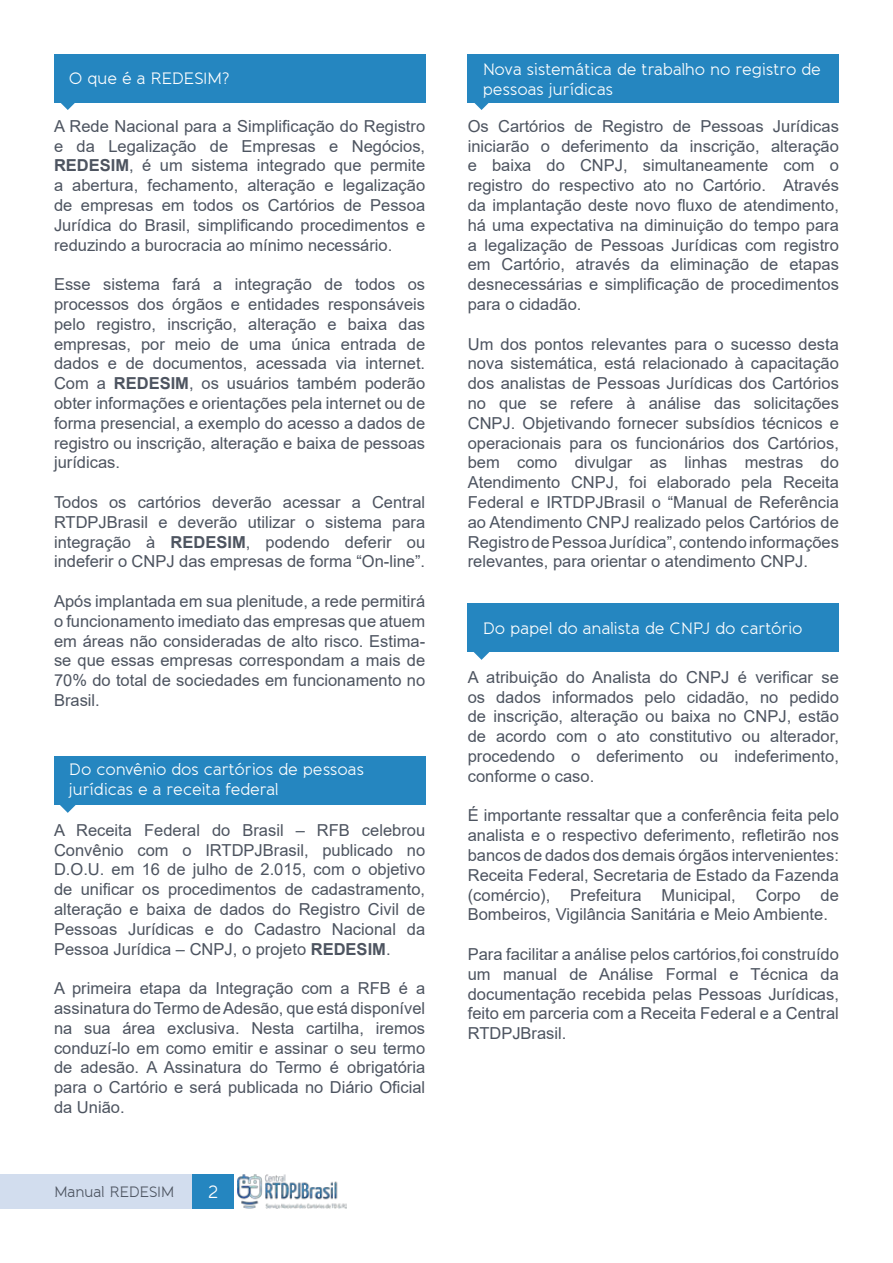
<style>
.page{position:relative;width:893px;height:1263px;background:#fff}
.page>*{position:absolute;margin:0;border:0;box-sizing:border-box;transform-origin:0 0}
.t1{font:18px "Banda";color:#fff}
.t2{font:16.5px/19.8px "Arial";color:#4d5460;text-align:justify}
.t3{font:16.5px/19.8px "Banda";letter-spacing:-.01em;color:#fff}
.t4{font:16.5px "Banda";letter-spacing:-.03em;color:#fff}
.t5{font:15px "Banda";letter-spacing:-.03em;color:#4d5460}
.s1{font-weight:700}
</style>
<div class="page">
<div style="left:0;top:1175px;width:192px;height:34px;background:#d2ddee"></div>
<div style="left:192px;top:1175px;width:42px;height:34px;background:#2586c0"></div>
<img style="left:238px;top:1175px;width:109px;height:34px">
<div style="left:54px;top:757px;width:371px;height:48px;background:#2586c0"></div>
<svg style="left:60px;top:805px;width:16px;height:8px"></svg>
<div style="left:468px;top:604px;width:371px;height:48px;background:#2586c0"></div>
<svg style="left:474px;top:652px;width:15px;height:8px"></svg>
<div style="left:54px;top:54px;width:371px;height:48px;background:#2586c0"></div>
<svg style="left:60px;top:102px;width:16px;height:8px"></svg>
<div style="left:468px;top:54px;width:371px;height:48px;background:#2586c0"></div>
<svg style="left:474px;top:102px;width:15px;height:8px"></svg>
<p class="t4" style="left:69px;top:68px;width:162px">O que é a REDESIM?</p>
<p class="t3" style="left:483px;top:59px;width:340px">Nova sistemática de trabalho no registro de pessoas jurídicas</p>
<p class="t2" style="left:54px;top:116px;width:373px">A Rede Nacional para a Simplificação do Registro e da Legalização de Empresas e Negócios, <span class="s1">REDESIM</span>, é um sistema integrado que permite a abertura, fechamento, alteração e legalização de empresas em todos os Cartórios de Pessoa Jurídica do Brasil, simplificando procedimentos e reduzindo a burocracia ao mínimo necessário.</p>
<p class="t2" style="left:54px;top:274px;width:373px">Esse sistema fará a integração de todos os processos dos órgãos e entidades responsáveis pelo registro, inscrição, alteração e baixa das empresas, por meio de uma única entrada de dados e de documentos, acessada via internet.<br>Com a <span class="s1">REDESIM</span>, os usuários também poderão obter informações e orientações pela internet ou de forma presencial, a exemplo do acesso a dados de registro ou inscrição, alteração e baixa de pessoas jurídicas.</p>
<p class="t2" style="left:54px;top:492px;width:373px">Todos os cartórios deverão acessar a Central RTDPJBrasil e deverão utilizar o sistema para integração à <span class="s1">REDESIM</span>, podendo deferir ou indeferir o CNPJ das empresas de forma “On-line”.</p>
<p class="t2" style="left:54px;top:591px;width:373px">Após implantada em sua plenitude, a rede permitirá o funcionamento imediato das empresas que atuem em áreas não consideradas de alto risco. Estima&shy;se que essas empresas correspondam a mais de 70% do total de sociedades em funcionamento no Brasil.</p>
<p class="t3" style="left:69px;top:759px;width:297px">Do convênio dos cartórios de pessoas jurídicas e a receita federal</p>
<p class="t2" style="left:54px;top:820px;width:373px">A Receita Federal do Brasil – RFB celebrou Convênio com o IRTDPJBrasil, publicado no D.O.U. em 16 de julho de 2.015, com o objetivo de unificar os procedimentos de cadastramento, alteração e baixa de dados do Registro Civil de Pessoas Jurídicas e do Cadastro Nacional da Pessoa Jurídica – CNPJ, o projeto <span class="s1">REDESIM</span>.</p>
<p class="t2" style="left:54px;top:978px;width:373px">A primeira etapa da Integração com a RFB é a assinatura do Termo de Adesão, que está disponível na sua área exclusiva. Nesta cartilha, iremos conduzí-lo em como emitir e assinar o seu termo de adesão. A Assinatura do Termo é obrigatória para o Cartório e será publicada no Diário Oficial da União.</p>
<p class="t5" style="left:54px;top:1183px;width:122px">Manual REDESIM</p>
<p class="t1" style="left:209px;top:1181px;width:11px">2</p>
<p class="t2" style="left:468px;top:116px;width:373px">Os Cartórios de Registro de Pessoas Jurídicas iniciarão o deferimento da inscrição, alteração e baixa do CNPJ, simultaneamente com o registro do respectivo ato no Cartório. Através da implantação deste novo fluxo de atendimento, há uma expectativa na diminuição do tempo para a legalização de Pessoas Jurídicas com registro em Cartório, através da eliminação de etapas desnecessárias e simplificação de procedimentos para o cidadão.</p>
<p class="t2" style="left:468px;top:334px;width:373px">Um dos pontos relevantes para o sucesso desta nova sistemática, está relacionado à capacitação dos analistas de Pessoas Jurídicas dos Cartórios no que se refere à análise das solicitações CNPJ. Objetivando fornecer subsídios técnicos e operacionais para os funcionários dos Cartórios, bem como divulgar as linhas mestras do Atendimento CNPJ, foi elaborado pela Receita Federal e IRTDPJBrasil o “Manual de Referência ao Atendimento CNPJ realizado pelos Cartórios de Registro de Pessoa Jurídica”, contendo informações relevantes, para orientar o atendimento CNPJ.</p>
<p class="t3" style="left:483px;top:618px;width:321px">Do papel do analista de CNPJ do cartório</p>
<p class="t2" style="left:468px;top:667px;width:373px">A atribuição do Analista do CNPJ é verificar se os dados informados pelo cidadão, no pedido de inscrição, alteração ou baixa no CNPJ, estão de acordo com o ato constitutivo ou alterador, procedendo o deferimento ou indeferimento, conforme o caso.</p>
<p class="t2" style="left:468px;top:806px;width:373px">É importante ressaltar que a conferência feita pelo analista e o respectivo deferimento, refletirão nos bancos de dados dos demais órgãos intervenientes:<br>Receita Federal, Secretaria de Estado da Fazenda (comércio), Prefeitura Municipal, Corpo de Bombeiros, Vigilância Sanitária e Meio Ambiente.</p>
<p class="t2" style="left:468px;top:944px;width:373px">Para facilitar a análise pelos cartórios,foi construído um manual de Análise Formal e Técnica da documentação recebida pelas Pessoas Jurídicas, feito em parceria com a Receita Federal e a Central RTDPJBrasil.</p>
</div>
